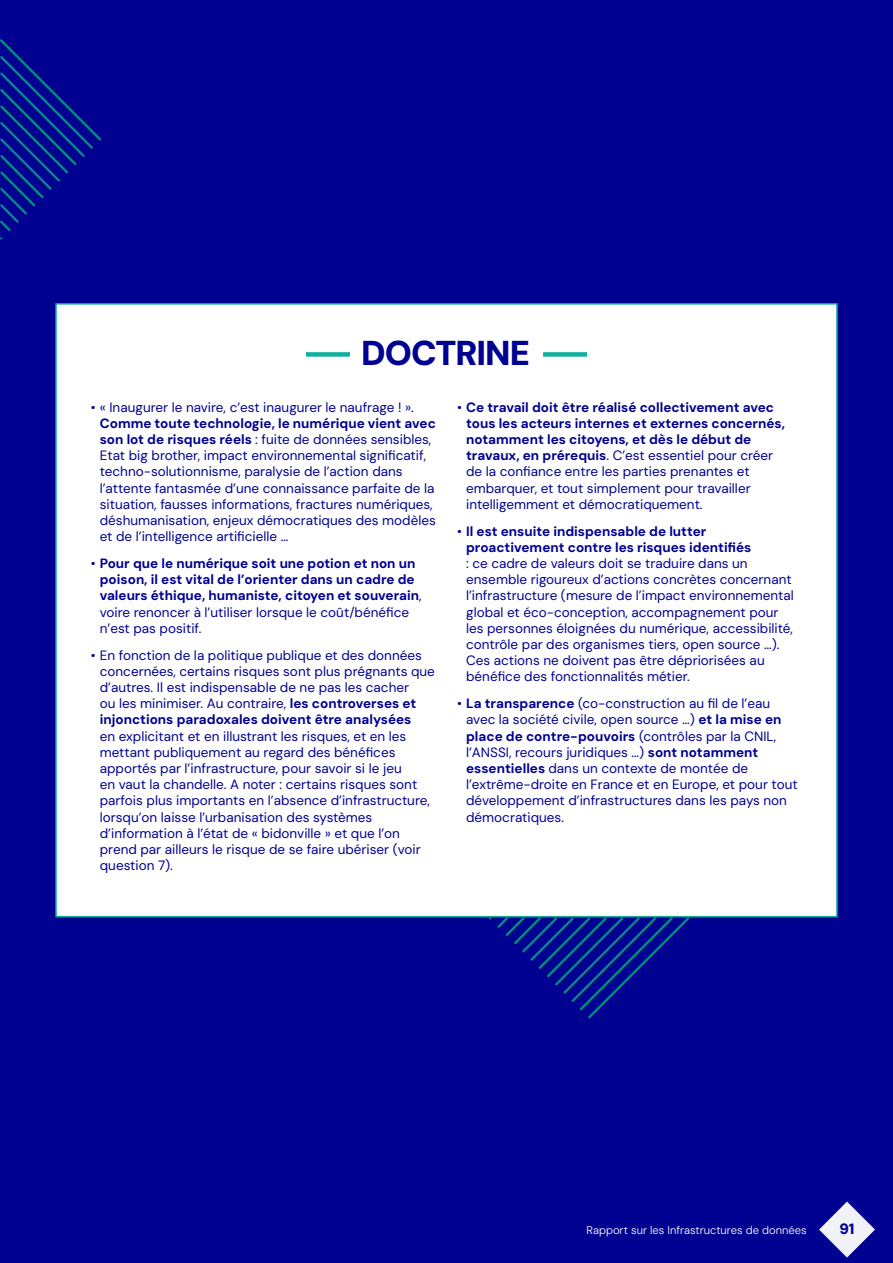
<style>
.page{position:relative;width:893px;height:1263px;background:#000091}
.page>*{position:absolute;margin:0;border:0;box-sizing:border-box;transform-origin:0 0}
.t1{font:900 34.5px "DM Sans 18 pt";letter-spacing:-.03em;color:#000091}
.t2{font:900 15px "DM Sans";color:#000091}
.t3{font:13.5px/16.2px "DM Sans";color:#000091}
.t4{font:700 13.5px/16.2px "DM Sans";color:#000091}
.t5{font:300 11.25px "DM Sans";color:#fff}
.s1{font-weight:700}
.s2{font-weight:400}
</style>
<div class="page">
<svg style="left:497px;top:917px;width:192px;height:101px"></svg>
<svg style="left:0;top:39px;width:101px;height:192px"></svg>
<div style="left:56px;top:304px;width:781px;height:613px;background:#fff"></div>
<div style="left:306px;top:352px;width:44px;height:5px;background:#0eb09d"></div>
<div style="left:543px;top:352px;width:44px;height:5px;background:#0eb09d"></div>
<svg style="left:819px;top:1201px;width:56px;height:57px"></svg>
<h1 class="t1" style="left:361px;top:331px;width:170px">DOCTRINE</h1>
<p class="t3" style="left:91px;top:399px;width:325px">• « Inaugurer le navire, c’est inaugurer le naufrage ! ».</p>
<p class="t3" style="left:100px;top:415px;width:338px"><span class="s1">Comme toute technologie, le numérique vient avec son lot de risques réels</span> : fuite de données sensibles, Etat big brother, impact environnemental significatif, techno-solutionnisme, paralysie de l’action dans l’attente fantasmée d’une connaissance parfaite de la situation, fausses informations, fractures numériques, déshumanisation, enjeux démocratiques des modèles et de l’intelligence artificielle …</p>
<p class="t4" style="left:100px;top:555px;width:323px;text-indent:-9px"><span class="s2">•</span> Pour que le numérique soit une potion et non un poison, il est vital de l’orienter dans un cadre de valeurs éthique, humaniste, citoyen et souverain<span class="s2">, voire renoncer à l’utiliser lorsque le coût/bénéfice n’est pas positif.</span></p>
<p class="t3" style="left:100px;top:647px;width:337px;text-indent:-9px">• En fonction de la politique publique et des données concernées, certains risques sont plus prégnants que d’autres. Il est indispensable de ne pas les cacher<br>ou les minimiser. Au contraire, <span class="s1">les controverses et injonctions paradoxales doivent être analysées</span></p>
<p class="t3" style="left:100px;top:728px;width:332px">en explicitant et en illustrant les risques, et en les mettant publiquement au regard des bénéfices apportés par l’infrastructure, pour savoir si le jeu<br>en vaut la chandelle. A noter : certains risques sont parfois plus importants en l’absence d’infrastructure, lorsqu’on laisse l’urbanisation des systèmes d’information à l’état de « bidonville » et que l’on prend par ailleurs le risque de se faire ubériser (voir question 7).</p>
<p class="t4" style="left:466px;top:399px;width:320px;text-indent:-9px"><span class="s2">•</span> Ce travail doit être réalisé collectivement avec tous les acteurs internes et externes concernés, notamment les citoyens, et dès le début de travaux, en prérequis<span class="s2">. C’est essentiel pour créer de la confiance entre les parties prenantes et embarquer, et tout simplement pour travailler intelligemment et démocratiquement.</span></p>
<p class="t4" style="left:466px;top:523px;width:287px;text-indent:-9px"><span class="s2">•</span> Il est ensuite indispensable de lutter proactivement contre les risques identifiés</p>
<p class="t3" style="left:466px;top:555px;width:329px">: ce cadre de valeurs doit se traduire dans un ensemble rigoureux d’actions concrètes concernant l’infrastructure (mesure de l’impact environnemental global et éco-conception, accompagnement pour les personnes éloignées du numérique, accessibilité, contrôle par des organismes tiers, open source …).<br>Ces actions ne doivent pas être dépriorisées au bénéfice des fonctionnalités métier.</p>
<p class="t3" style="left:466px;top:695px;width:333px;text-indent:-9px">• <span class="s1">La transparence</span> (co-construction au fil de l’eau avec la société civile, open source …) <span class="s1">et la mise en place de contre-pouvoirs</span> (contrôles par la CNIL, l’ANSSI, recours juridiques …) <span class="s1">sont notamment essentielles</span> dans un contexte de montée de l’extrême-droite en France et en Europe, et pour tout développement d’infrastructures dans les pays non démocratiques.</p>
<p class="t5" style="left:587px;top:1223px;width:221px">Rapport sur les Infrastructures de données</p>
<p class="t2" style="left:839px;top:1220px;width:17px">91</p>
</div>
